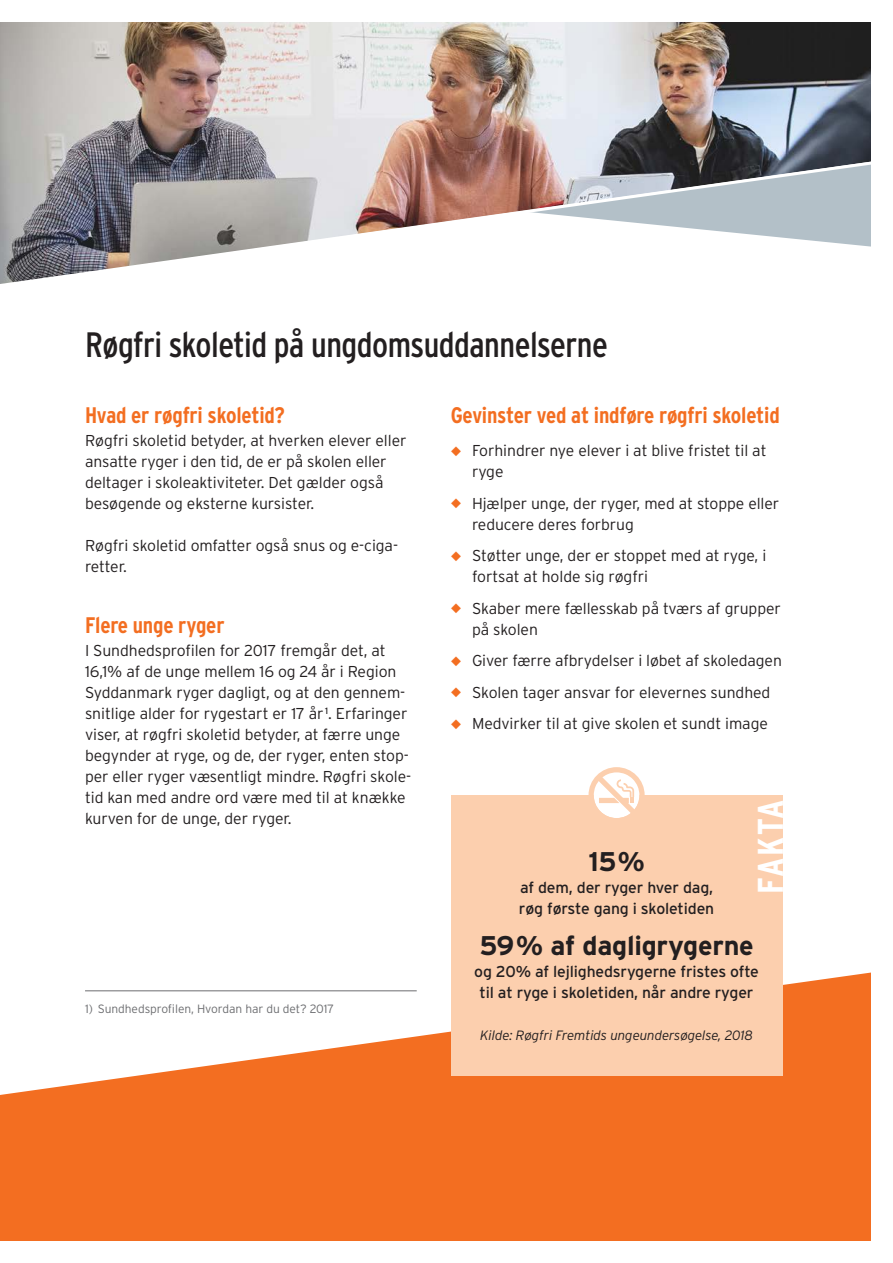
<style>
.page{position:relative;width:893px;height:1263px;background:#fff}
.page>*{position:absolute;margin:0;border:0;box-sizing:border-box;transform-origin:0 0}
.t1{font:700 condensed 36px "Interstate";letter-spacing:.02em;color:#fff}
.t2{font:condensed 35.25px "Interstate";letter-spacing:-.015em;color:#231f20}
.t3{font:700 27px "Interstate";letter-spacing:-.01em;color:#231f20}
.t4{font:700 condensed 22.5px "Interstate";letter-spacing:-.01em;color:#f36e21}
.t5{font:300 15.75px/21px "Interstate";letter-spacing:-.005em;color:#231f20}
.t6{font:15.75px/21px "Interstate";letter-spacing:-.01em;color:#231f20}
.t7{font:italic 300 13.5px "Interstate";letter-spacing:-.01em;color:#231f20}
.t8{font:300 12px "Interstate";letter-spacing:-.005em;color:#6c6d70}
.s1{color:#f36e21}
</style>
<div class="page">
<img style="left:0;top:22px;width:871px;height:130px">
<div style="left:0;top:1222px;width:871px;height:19px;background:#f36e21"></div>
<svg style="left:0;top:152px;width:871px;height:132px"></svg>
<svg style="left:0;top:959px;width:871px;height:263px"></svg>
<div style="left:451px;top:795px;width:331px;height:281px;background:#fccfae"></div>
<svg style="left:588px;top:767px;width:57px;height:51px"></svg>
<h2 class="t2" style="left:85px;top:325px;width:524px">Røgfri skoletid på ungdomsuddannelserne</h2>
<h3 class="t4" style="left:85px;top:403px;width:201px">Hvad er røgfri skoletid?</h3>
<p class="t5" style="left:85px;top:430px;width:323px">Røgfri skoletid betyder, at hverken elever eller ansatte ryger i den tid, de er på skolen eller deltager i skoleaktiviteter. Det gælder også besøgende og eksterne kursister.</p>
<p class="t5" style="left:85px;top:535px;width:315px">Røgfri skoletid omfatter også snus og e-ciga&shy;retter.</p>
<h3 class="t4" style="left:85px;top:613px;width:141px">Flere unge ryger</h3>
<p class="t5" style="left:85px;top:640px;width:328px">I Sundhedsprofilen for 2017 fremgår det, at 16,1% af de unge mellem 16 og 24 år i Region Syddanmark ryger dagligt, og at den gennem&shy;snitlige alder for rygestart er 17 år <sup>1</sup>. Erfaringer viser, at røgfri skoletid betyder, at færre unge begynder at ryge, og de, der ryger, enten stop&shy;per eller ryger væsentligt mindre. Røgfri skole&shy;tid kan med andre ord være med til at knække kurven for de unge, der ryger.</p>
<p class="t8" style="left:85px;top:1002px;width:251px">1) Sundhedsprofilen, Hvordan har du det? 2017</p>
<h3 class="t4" style="left:451px;top:403px;width:331px">Gevinster ved at indføre røgfri skoletid</h3>
<p class="t5" style="left:472px;top:440px;width:296px;text-indent:-21px"><span class="s1">◆</span> Forhindrer nye elever i at blive fristet til at ryge</p>
<p class="t5" style="left:472px;top:493px;width:309px;text-indent:-21px"><span class="s1">◆</span> Hjælper unge, der ryger, med at stoppe eller reducere deres forbrug</p>
<p class="t5" style="left:472px;top:545px;width:296px;text-indent:-21px"><span class="s1">◆</span> Støtter unge, der er stoppet med at ryge, i fortsat at holde sig røgfri</p>
<p class="t5" style="left:472px;top:598px;width:310px;text-indent:-21px"><span class="s1">◆</span> Skaber mere fællesskab på tværs af grupper på skolen</p>
<p class="t5" style="left:451px;top:650px;width:333px"><span class="s1">◆</span> Giver færre afbrydelser i løbet af skoledagen</p>
<p class="t5" style="left:451px;top:682px;width:321px"><span class="s1">◆</span> Skolen tager ansvar for elevernes sundhed</p>
<p class="t5" style="left:451px;top:713px;width:319px"><span class="s1">◆</span> Medvirker til at give skolen et sundt image</p>
<h1 class="t1" style="left:750px;top:893px;width:96px;rotate:-90deg">FAKTA</h1>
<h3 class="t3" style="left:588px;top:846px;width:58px">15%</h3>
<p class="t6" style="left:519px;top:877px;width:197px">af dem, der ryger hver dag, røg første gang i skoletiden</p>
<h3 class="t3" style="left:479px;top:930px;width:276px">59% af dagligrygerne</h3>
<p class="t6" style="left:474px;top:961px;width:286px;text-align:center">og 20% af lejlighedsrygerne fristes ofte til at ryge i skoletiden, når andre ryger</p>
<p class="t7" style="left:480px;top:1028px;width:275px">Kilde: Røgfri Fremtids ungeundersøgelse, 2018</p>
</div>
